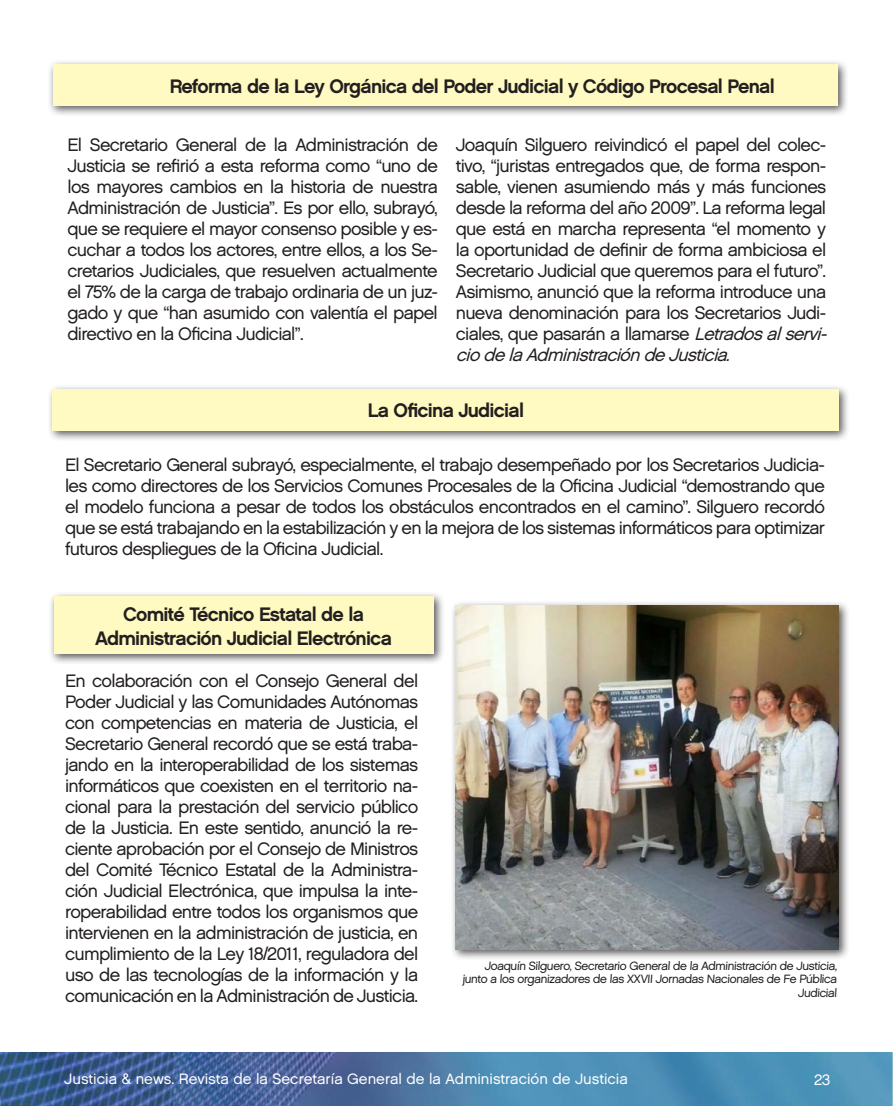
<style>
.page{position:relative;width:893px;height:1106px;background:#fff}
.page>*{position:absolute;margin:0;border:0;box-sizing:border-box;transform-origin:0 0}
.t1{font:19.5px/24px "Chalet New York Nineteen Sixty";letter-spacing:-.04em;color:#231f20;text-align:center}
.t2{font:18px/21px "Chalet London Nineteen Sixty";letter-spacing:-.04em;color:#231f20;text-align:justify}
.t3{font:15px "Chalet London Nineteen Sixty";color:#fff}
.t4{font:12px/13.5px "Chalet London Nineteen Sixty";color:#231f20;text-align:right}
.s1{font-style:italic}
</style>
<div class="page">
<img style="left:0;top:1052px;width:893px;height:54px">
<div style="left:48px;top:384px;width:802px;height:58px;background:#231f20;opacity:.75"></div>
<div style="left:53px;top:389px;width:786px;height:41px;background:#fffac1"></div>
<div style="left:48px;top:591px;width:397px;height:74px;background:#231f20;opacity:.75"></div>
<div style="left:54px;top:596px;width:379px;height:58px;background:#fffac1"></div>
<div style="left:48px;top:59px;width:801px;height:58px;background:#231f20;opacity:.75"></div>
<div style="left:53px;top:65px;width:785px;height:41px;background:#fffac1"></div>
<div style="left:450px;top:600px;width:400px;height:360px;background:#231f20;opacity:.75"></div>
<img style="left:455px;top:605px;width:384px;height:344px">
<p class="t1" style="left:170px;top:74px;width:607px">Reforma de la Ley Orgánica del Poder Judicial y Código Procesal Penal</p>
<p class="t2" style="left:67px;top:134px;width:372px">El Secretario General de la Administración de Justicia se refirió a esta reforma como “uno de los mayores cambios en la historia de nuestra Administración de Justicia”. Es por ello, subrayó, que se requiere el mayor consenso posible y es&shy;cuchar a todos los actores, entre ellos, a los Se&shy;cretarios Judiciales, que resuelven actualmente el 75% de la carga de trabajo ordinaria de un juz&shy;gado y que “han asumido con valentía el papel directivo en la Oficina Judicial”.</p>
<p class="t2" style="left:456px;top:134px;width:378px;text-align:left">Joaquín Silguero reivindicó el papel del colec&shy;tivo, “juristas entregados que, de forma respon&shy;sable, vienen asumiendo más y más funciones desde la reforma del año 2009”. La reforma legal que está en marcha representa “el momento y la oportunidad de definir de forma ambiciosa el Secretario Judicial que queremos para el futuro”.<br>Asimismo, anunció que la reforma introduce una nueva denominación para los Secretarios Judi&shy;ciales, que pasarán a llamarse <span class="s1">Letradosalservi&shy;ciodelaAdministracióndeJusticia.</span></p>
<p class="t1" style="left:368px;top:398px;width:158px">La Oficina Judicial</p>
<p class="t2" style="left:65px;top:454px;width:761px">El Secretario General subrayó, especialmente, el trabajo desempeñado por los Secretarios Judicia&shy;les como directores de los Servicios Comunes Procesales de la Oficina Judicial “demostrando que el modelo funciona a pesar de todos los obstáculos encontrados en el camino”. Silguero recordó que se está trabajando en la estabilización y en la mejora de los sistemas informáticos para optimizar futuros despliegues de la Oficina Judicial.</p>
<p class="t1" style="left:95px;top:601px;width:298px">Comité Técnico Estatal de la<br>Administración Judicial Electrónica</p>
<p class="t2" style="left:65px;top:669px;width:355px">En colaboración con el Consejo General del Poder Judicial y las Comunidades Autónomas con competencias en materia de Justicia, el Secretario General recordó que se está traba&shy;jando en la interoperabilidad de los sistemas informáticos que coexisten en el territorio na&shy;cional para la prestación del servicio público de la Justicia. En este sentido, anunció la re&shy;ciente aprobación por el Consejo de Ministros del Comité Técnico Estatal de la Administra&shy;ción Judicial Electrónica, que impulsa la inte&shy;roperabilidad entre todos los organismos que intervienen en la administración de justicia, en cumplimiento de la Ley 18/2011, reguladora del uso de las tecnologías de la información y la comunicación en la Administración de Justicia.</p>
<p class="t4" style="left:462px;top:959px;width:377px">Joaquín Silguero, Secretario General de la Administración de Justicia, junto a los organizadores de las XXVII Jornadas Nacionales de Fe Pública<br>Judicial</p>
<p class="t3" style="left:64px;top:1069px;width:565px">Justicia &amp; news. Revista de la Secretaría General de la Administración de Justicia</p>
<p class="t3" style="left:814px;top:1070px;width:18px">23</p>
</div>
